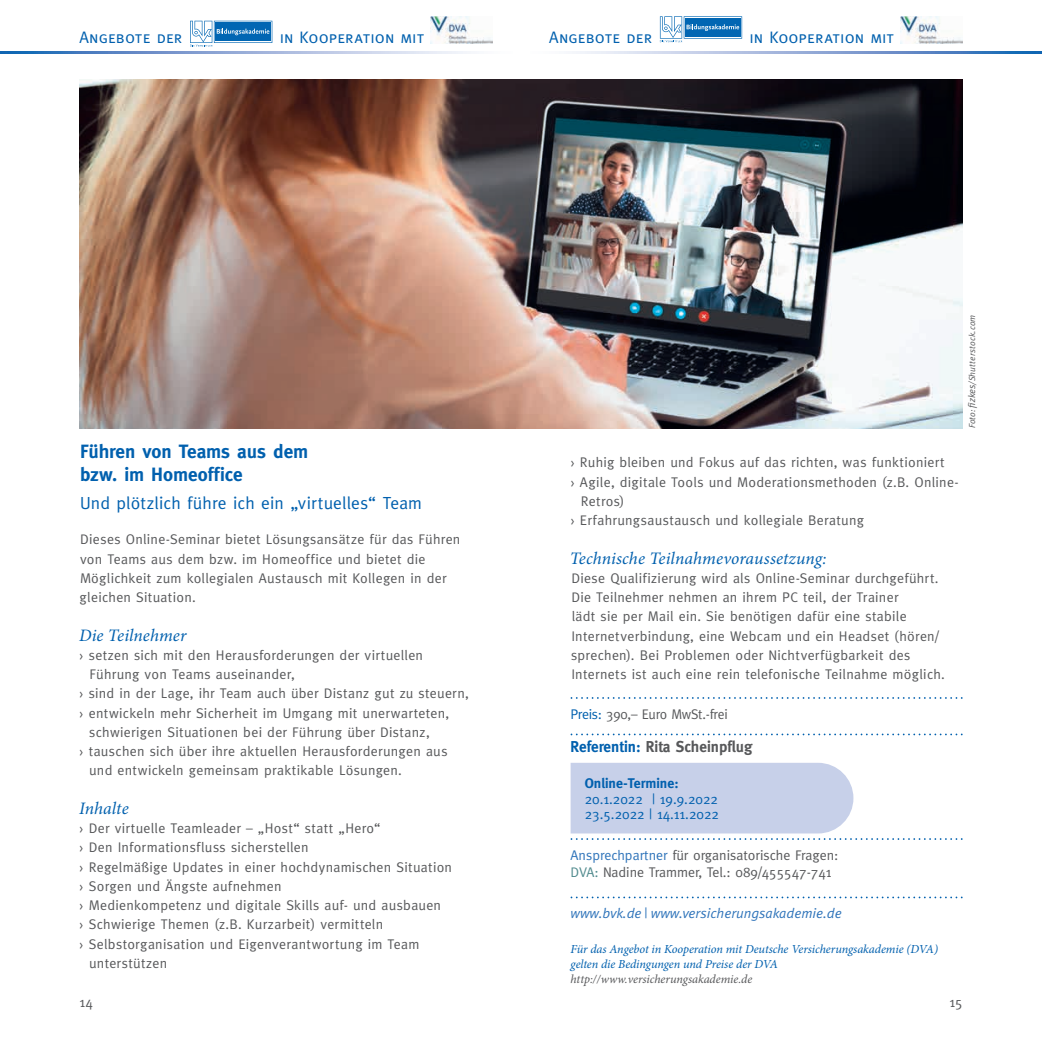
<style>
.page{position:relative;width:1042px;height:1042px;background:#fff}
.page>*{position:absolute;margin:0;border:0;box-sizing:border-box;transform-origin:0 0}
.t1{font:700 19.25px/23.1px "Meta";letter-spacing:-.005em;color:#0160ae}
.t2{font:italic 17.5px "Minion Pro";letter-spacing:.005em;color:#0160ae}
.t3{font:17.5px "Meta";letter-spacing:.01em;color:#0160ae}
.t4{font:16.62px "Meta Caps";letter-spacing:.005em;color:#0160ae}
.t5{font:700 15.75px "Meta";color:#57585a}
.t6{font:14px/19.2px "Meta";letter-spacing:.02em;color:#57585a}
.t7{font:14px/16.8px "Meta";color:#57585a}
.t8{font:14px/15.8px "Meta";color:#0160ae}
.t9{font:italic 14px "Meta Normal";color:#2f74ba}
.t10{font:14px "Meta";letter-spacing:-.02em;color:#57585a}
.t11{font:700 14px "Meta";color:#0160ae}
.t12{font:italic 12.25px/14.7px "Minion Pro";letter-spacing:-.005em;color:#0160ae}
.t13{font:italic 12.25px "Minion Pro";letter-spacing:-.005em;color:#57585a}
.t14{font:italic 8.75px "Meta Normal";letter-spacing:.02em;color:#57585a}
.s1{font-size:9.62px}
.s2{color:#0160ae}
.s3{color:#2f74ba}
.s4{color:#518b8e}
.s5{font-family:"Meta";font-style:normal}
</style>
<div class="page">
<svg style="left:0;top:51px;width:1042px;height:3px;background:#99b3da"></svg>
<svg style="left:570px;top:697px;width:392px;height:2px"></svg>
<svg style="left:570px;top:733px;width:392px;height:2px"></svg>
<svg style="left:570px;top:896px;width:392px;height:2px"></svg>
<svg style="left:570px;top:763px;width:392px;height:77px"></svg>
<div style="left:658px;top:15px;width:85px;height:28px;background:#e9f1f8"></div>
<svg style="left:660px;top:16px;width:82px;height:26px;background:#71a9d4"></svg>
<img style="left:900px;top:17px;width:62px;height:26px">
<svg style="left:190px;top:20px;width:83px;height:23px"></svg>
<svg style="left:190px;top:21px;width:82px;height:26px"></svg>
<img style="left:430px;top:17px;width:63px;height:26px">
<img style="left:79px;top:79px;width:883px;height:349px">
<p class="t4" style="left:79px;top:28px;width:105px">Angebote der</p>
<p class="t4" style="left:280px;top:28px;width:146px">in Kooperation mit</p>
<p class="t4" style="left:549px;top:28px;width:105px">Angebote der</p>
<p class="t4" style="left:749px;top:28px;width:146px">in Kooperation mit</p>
<h1 class="t1" style="left:80px;top:439px;width:230px">Führen von Teams aus dem bzw. im Homeoffice</h1>
<p class="t3" style="left:80px;top:493px;width:343px">Und plötzlich führe ich ein „virtuelles“ Team</p>
<p class="t6" style="left:80px;top:530px;width:382px">Dieses Online-Seminar bietet Lösungsansätze für das Führen von Teams aus dem bzw. im Homeoffice und bietet die Möglichkeit zum kollegialen Austausch mit Kollegen in der gleichen Situation.</p>
<p class="t2" style="left:79px;top:623px;width:109px">Die Teilnehmer</p>
<p class="t6" style="left:79px;top:645px;width:345px">› setzen sich mit den Herausforderungen der virtuellen</p>
<p class="t6" style="left:90px;top:664px;width:207px">Führung von Teams auseinander,</p>
<p class="t6" style="left:79px;top:684px;width:391px">› sind in der Lage, ihr Team auch über Distanz gut zu steuern,</p>
<p class="t6" style="left:79px;top:703px;width:371px">› entwickeln mehr Sicherheit im Umgang mit unerwarteten,</p>
<p class="t6" style="left:89px;top:722px;width:342px">schwierigen Situationen bei der Führung über Distanz,</p>
<p class="t6" style="left:79px;top:741px;width:370px">› tauschen sich über ihre aktuellen Herausforderungen aus</p>
<p class="t6" style="left:89px;top:761px;width:314px">und entwickeln gemeinsam praktikable Lösungen.</p>
<p class="t2" style="left:79px;top:796px;width:51px">Inhalte</p>
<p class="t6" style="left:79px;top:818px;width:303px">› Der virtuelle Teamleader – „Host“ statt „Hero“</p>
<p class="t6" style="left:79px;top:838px;width:231px">› Den Informationsfluss sicherstellen</p>
<p class="t6" style="left:79px;top:857px;width:374px">› Regelmäßige Updates in einer hochdynamischen Situation</p>
<p class="t6" style="left:79px;top:876px;width:204px">› Sorgen und Ängste aufnehmen</p>
<p class="t6" style="left:79px;top:895px;width:363px">› Medienkompetenz und digitale Skills auf- und ausbauen</p>
<p class="t6" style="left:79px;top:915px;width:305px">› Schwierige Themen (z.B. Kurzarbeit) vermitteln</p>
<p class="t6" style="left:79px;top:934px;width:342px">› Selbstorganisation und Eigenverantwortung im Team</p>
<p class="t6" style="left:89px;top:953px;width:80px">unterstützen</p>
<p class="t14" style="left:967px;top:428px;width:115px;rotate:-90deg">Foto: <span class="s1">fizkes</span>/Shutterstock.com</p>
<p class="t6" style="left:570px;top:453px;width:376px">› Ruhig bleiben und Fokus auf das richten, was funktioniert</p>
<p class="t6" style="left:570px;top:472px;width:390px">› Agile, digitale Tools und Moderationsmethoden (z.B. Online-</p>
<p class="t6" style="left:581px;top:491px;width:46px">Retros)</p>
<p class="t6" style="left:570px;top:510px;width:295px">› Erfahrungsaustausch und kollegiale Beratung</p>
<p class="t2" style="left:570px;top:546px;width:258px">Technische Teilnahmevoraussetzung:</p>
<p class="t6" style="left:571px;top:568px;width:375px">Diese Qualifizierung wird als Online-Seminar durchgeführt.<br>Die Teilnehmer nehmen an ihrem PC teil, der Trainer<br>lädt sie per Mail ein. Sie benötigen dafür eine stabile Internetverbindung, eine Webcam und ein Headset (hören/ sprechen). Bei Problemen oder Nichtverfügbarkeit des Internets ist auch eine rein telefonische Teilnahme möglich.</p>
<p class="t10" style="left:570px;top:706px;width:159px"><span class="s2">Preis:</span> 390,– Euro MwSt.-frei</p>
<p class="t5" style="left:570px;top:738px;width:183px"><span class="s2">Referentin:</span> Rita Scheinpflug</p>
<p class="t11" style="left:585px;top:775px;width:95px">Online-Termine:</p>
<p class="t8" style="left:585px;top:790px;width:136px">20.1.2022 | 19.9.2022<br>23.5.2022 | 14.11.2022</p>
<p class="t7" style="left:570px;top:846px;width:269px"><span class="s3">Ansprechpartner</span> für organisatorische Fragen:<br><span class="s4">DVA:</span> Nadine Trammer, Tel.: 089/455547-741</p>
<p class="t9" style="left:570px;top:905px;width:273px">www.bvk.de <span class="s5">|</span> www.versicherungsakademie.de</p>
<p class="t12" style="left:570px;top:942px;width:369px">Für das Angebot in Kooperation mit Deutsche Versicherungsakademie (DVA) gelten die Bedingungen und Preise der DVA</p>
<p class="t13" style="left:570px;top:970px;width:183px">http://www.versicherungsakademie.de</p>
<p class="t6" style="left:79px;top:993px;width:15px">14</p>
<p class="t6" style="left:949px;top:993px;width:14px">15</p>
</div>
